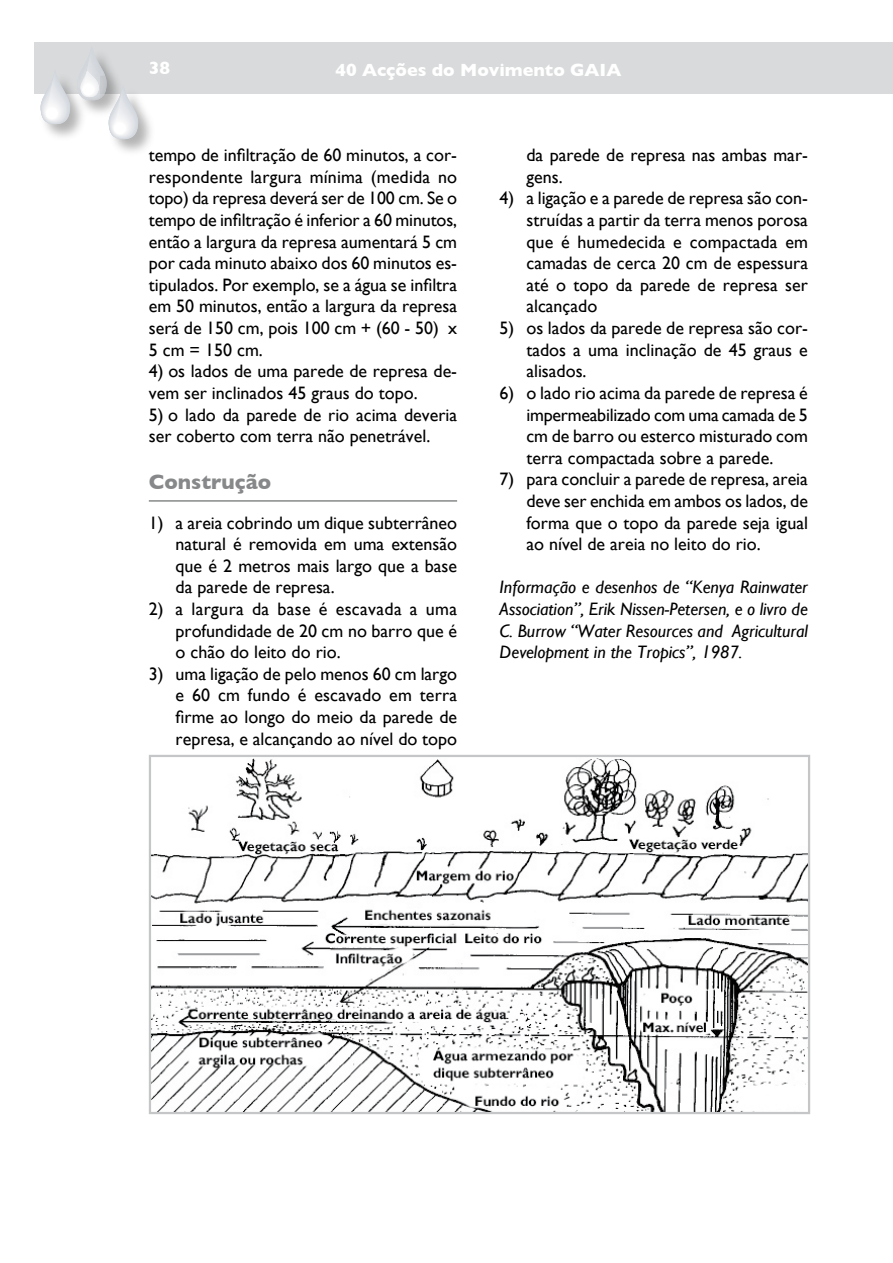
<style>
.page{position:relative;width:893px;height:1263px;background:#fff}
.page>*{position:absolute;margin:0;border:0;box-sizing:border-box;transform-origin:0 0}
.t1{font:700 21px "Gill Sans";color:#878889}
.t2{font:18px/21.6px "Gill Sans";color:#000;text-align:justify}
.t3{font:italic 18px/21.6px "Gill Sans";color:#000;text-align:justify}
.t4{font:700 18px "Gill Sans";color:#fff}
</style>
<div class="page">
<div style="left:34px;top:43px;width:859px;height:51px;background:#d9dadb"></div>
<div style="left:39px;top:46px;width:119px;height:113px;background:#000;opacity:.3"></div>
<svg style="left:77px;top:46px;width:61px;height:93px"></svg>
<svg style="left:40px;top:70px;width:30px;height:54px"></svg>
<div style="left:46px;top:108px;width:12px;height:11px;background:#fff;border-radius:50%"></div>
<img style="left:152px;top:758px;width:655px;height:353px">
<div style="left:149px;top:755px;width:661px;height:359px;border:2px solid #c5c6c8"></div>
<hr style="left:149px;top:500px;width:308px;height:2px;background:#878889">
<p class="t4" style="left:149px;top:58px;width:11px">38</p>
<p class="t4" style="left:335px;top:59px;width:287px">40 Acções do Movimento GAIA</p>
<p class="t2" style="left:149px;top:144px;width:310px">tempo de infiltração de 60 minutos, a cor&shy;respondente largura mínima (medida no topo) da represa deverá ser de 100 cm. Se o tempo de infiltração é inferior a 60 minutos, então a largura da represa aumentará 5 cm por cada minuto abaixo dos 60 minutos es&shy;tipulados. Por exemplo, se a água se infiltra em 50 minutos, então a largura da represa será de 150 cm, pois 100 cm + (60 - 50) x 5 cm = 150 cm.</p>
<p class="t2" style="left:149px;top:360px;width:310px">4) os lados de uma parede de represa de&shy;vem ser inclinados 45 graus do topo.</p>
<p class="t2" style="left:149px;top:403px;width:310px">5) o lado da parede de rio acima deveria ser coberto com terra não penetrável.</p>
<p class="t1" style="left:149px;top:469px;width:124px">Construção</p>
<p class="t2" style="left:176px;top:512px;width:283px;text-indent:-27px">1) a areia cobrindo um dique subterrâneo natural é removida em uma extensão que é 2 metros mais largo que a base da parede de represa.</p>
<p class="t2" style="left:176px;top:598px;width:283px;text-indent:-27px">2) a largura da base é escavada a uma profundidade de 20 cm no barro que é o chão do leito do rio.</p>
<p class="t2" style="left:176px;top:663px;width:283px;text-indent:-27px">3) uma ligação de pelo menos 60 cm largo e 60 cm fundo é escavado em terra firme ao longo do meio da parede de represa, e alcançando ao nível do topo</p>
<p class="t2" style="left:526px;top:144px;width:283px">da parede de represa nas ambas mar&shy;gens.</p>
<p class="t2" style="left:526px;top:187px;width:283px;text-indent:-27px">4) a ligação e a parede de represa são con&shy;struídas a partir da terra menos porosa que é humedecida e compactada em camadas de cerca 20 cm de espessura até o topo da parede de represa ser alcançado</p>
<p class="t2" style="left:526px;top:317px;width:283px;text-indent:-27px">5) os lados da parede de represa são cor&shy;tados a uma inclinação de 45 graus e alisados.</p>
<p class="t2" style="left:526px;top:382px;width:283px;text-indent:-27px">6) o lado rio acima da parede de represa é impermeabilizado com uma camada de 5 cm de barro ou esterco misturado com terra compactada sobre a parede.</p>
<p class="t2" style="left:526px;top:468px;width:283px;text-indent:-27px">7) para concluir a parede de represa, areia deve ser enchida em ambos os lados, de forma que o topo da parede seja igual ao nível de areia no leito do rio.</p>
<p class="t3" style="left:500px;top:576px;width:310px">Informação e desenhos de “Kenya Rainwater Association”, Erik Nissen-Petersen, e o livro de C. Burrow “Water Resources and Agricultural Development in the Tropics”, 1987.</p>
</div>
